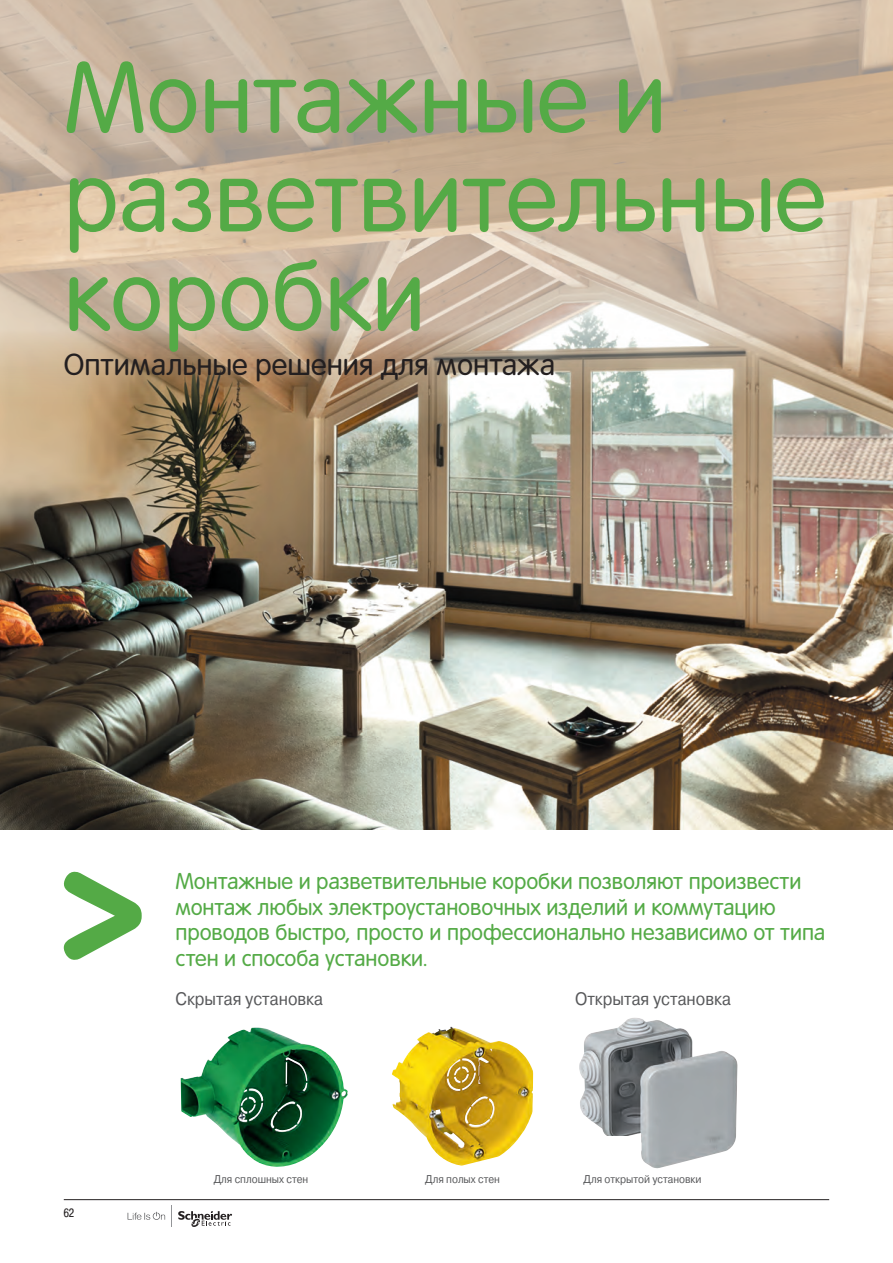
<style>
.page{position:relative;width:893px;height:1263px;background:#fff}
.page>*{position:absolute;margin:0;border:0;box-sizing:border-box;transform-origin:0 0}
.t1{font:99px/99px "Rotonda C";color:#54aa46}
.t2{font:30px "Rotonda C";color:#231f20}
.t3{font:22.5px/25.5px "Rotonda";letter-spacing:-.005em;color:#54aa46}
.t4{font:18px "Pragmatica C";color:#57585a;scale:.9 1}
.t5{font:12px "Pragmatica Cond C";color:#231f20}
.t6{font:11.25px "Pragmatica C";color:#57585a;scale:.9 1}
</style>
<div class="page">
<svg style="left:128px;top:1212px;width:37px;height:8px"></svg>
<svg style="left:178px;top:1211px;width:54px;height:16px"></svg>
<hr style="left:64px;top:1199px;width:765px;height:1px;background:#231f20">
<img style="left:181px;top:1027px;width:167px;height:140px">
<img style="left:392px;top:1027px;width:141px;height:138px">
<img style="left:579px;top:1018px;width:158px;height:151px">
<div style="left:580px;top:1137px;width:59px;height:33px;background:#fff"></div>
<img style="left:0;top:418px;width:893px;height:411px">
<svg style="left:63px;top:871px;width:79px;height:89px"></svg>
<svg style="left:0;top:0;width:893px;height:418px"></svg>
<h1 class="t1" style="left:64px;top:49px;width:764px">Монтажные и разветвительные коробки</h1>
<h2 class="t2" style="left:64px;top:348px;width:493px">Оптимальные решения для монтажа</h2>
<p class="t3" style="left:176px;top:869px;width:651px">Монтажные и разветвительные коробки позволяют произвести монтаж любых электроустановочных изделий и коммутацию проводов быстро, просто и профессионально независимо от типа стен и способа установки.</p>
<p class="t4" style="left:176px;top:989px;width:165px">Скрытая установка</p>
<p class="t4" style="left:575px;top:989px;width:175px">Открытая установка</p>
<p class="t5" style="left:64px;top:1206px;width:12px">62</p>
<p class="t6" style="left:214px;top:1173px;width:106px">Для сплошных стен</p>
<p class="t6" style="left:425px;top:1173px;width:85px">Для полых стен</p>
<p class="t6" style="left:584px;top:1173px;width:133px">Для открытой установки</p>
</div>
